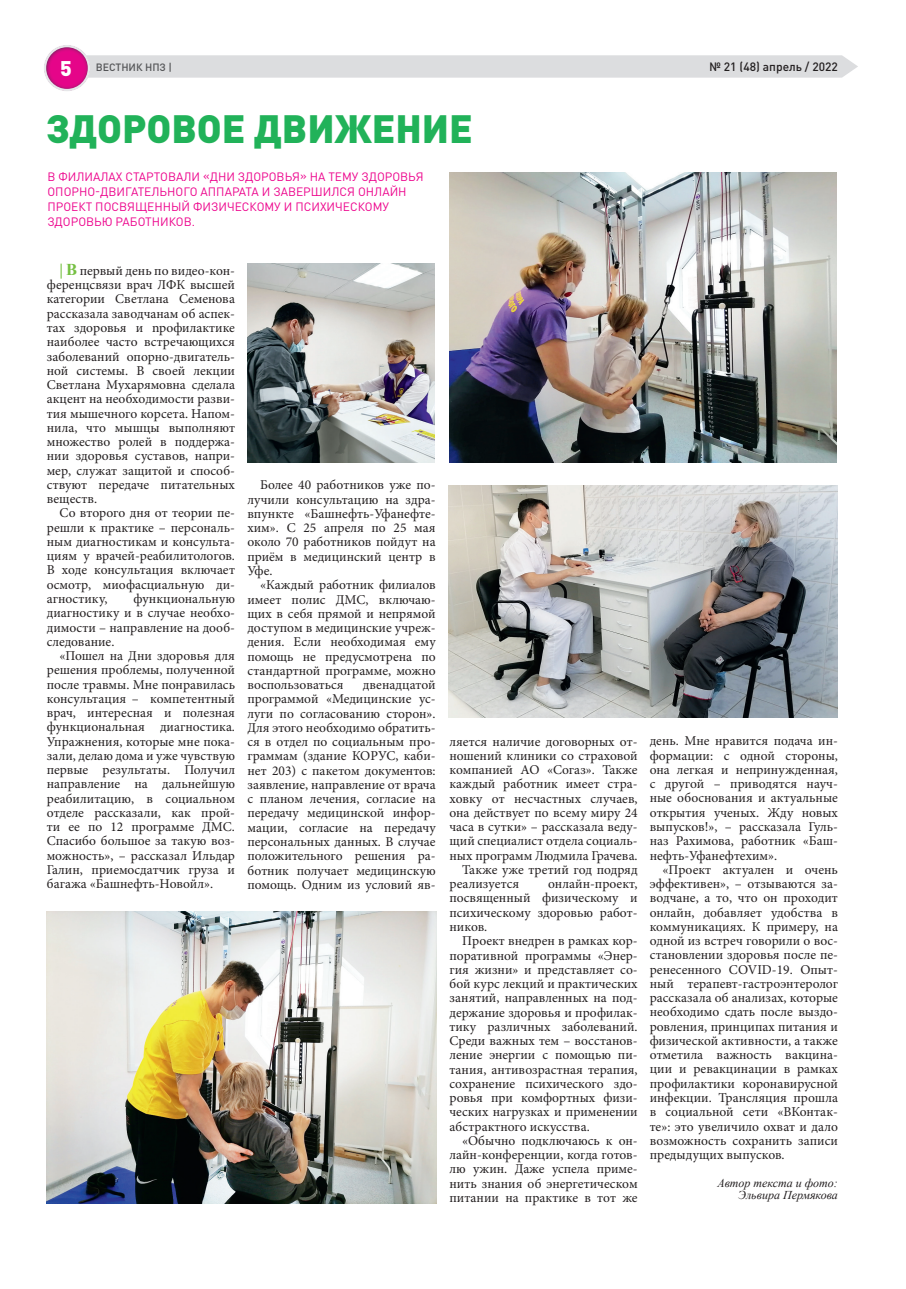
<style>
.page{position:relative;width:906px;height:1289px;background:#fff}
.page>*{position:absolute;margin:0;border:0;box-sizing:border-box;transform-origin:0 0}
.t1{font:900 39px "DIN Pro";color:#21b259}
.t2{font:13.5px/14.2px "Minion Pro";color:#231f20;text-align:justify}
.t3{font:12px/15px "DIN Pro";color:#ed028c}
.t4{font:italic 12px/12px "Times New Roman";color:#231f20;text-align:right}
.t5{font:500 12px "DIN Pro";color:#231f20}
.t6{font:500 10.5px "DIN Pro";color:#545557}
.s1{font-weight:900;font-size:21px;color:#fff}
.s2{font-family:"Times New Roman";font-weight:700;font-size:16.5px;color:#76c043}
</style>
<div class="page">
<svg style="left:44px;top:45px;width:814px;height:46px"></svg>
<img style="left:450px;top:172px;width:386px;height:290px">
<img style="left:248px;top:264px;width:186px;height:198px">
<img style="left:47px;top:911px;width:390px;height:292px">
<img style="left:448px;top:486px;width:390px;height:232px">
<p class="t6" style="left:60px;top:60px;width:114px"><span class="s1">5</span> ВЕСТНИК НПЗ |</p>
<p class="t5" style="left:709px;top:58px;width:130px">№ 21 (48) апрель / 2022</p>
<h1 class="t1" style="left:47px;top:103px;width:428px">ЗДОРОВОЕ ДВИЖЕНИЕ</h1>
<p class="t3" style="left:47px;top:169px;width:377px">В ФИЛИАЛАХ СТАРТОВАЛИ «ДНИ ЗДОРОВЬЯ» НА ТЕМУ ЗДОРОВЬЯ ОПОРНО-ДВИГАТЕЛЬНОГО АППАРАТА И ЗАВЕРШИЛСЯ ОНЛАЙН ПРОЕКТ ПОСВЯЩЕННЫЙ ФИЗИЧЕСКОМУ И ПСИХИЧЕСКОМУ ЗДОРОВЬЮ РАБОТНИКОВ.</p>
<p class="t2" style="left:47px;top:263px;width:190px;text-indent:13px"><span class="s2">| В</span> первый день по видео-кон&shy;ференцсвязи врач ЛФК высшей категории Светлана Семенова рассказала заводчанам об аспек&shy;тах здоровья и npoфилактике наиболее часто встречающихся заболеваний опорно-двигатель&shy;ной системы. В своей лекции Светлана Мухарямовна сделала акцент на необходимости разви&shy;тия мышечного корсета. Напом&shy;нила, что мышцы выполняют множество ролей в поддержа&shy;нии здоровья суставов, напри&shy;мер, служат защитой и способ&shy;ствуют передаче питательных веществ.</p>
<p class="t2" style="left:47px;top:506px;width:190px;text-indent:13px">Со второго дня от теории пе&shy;решли к практике – персональ&shy;ным диагностикам и консульта&shy;циям у врачей-реабилитологов.<br>В ходе консультация включает осмотр, миофасциальную ди&shy;агностику,</p>
<p class="t2" style="left:47px;top:591px;width:190px;text-indent:87px">функциональную диагностику и в случае необхо&shy;димости – направление на дооб&shy;следование.</p>
<p class="t2" style="left:47px;top:648px;width:190px;text-indent:13px">«Пошел на Дни здоровья для решения проблемы, полученной после травмы. Мне понравилась консультация – компетентный врач, интересная и полезная функциональная диагностика.<br>Упражнения, которые мне пока&shy;зали, делаю дома и уже чувствую первые результаты. Получил направление на дальнейшую реабилитацию, в социальном отделе рассказали, как прой&shy;ти ее по 12 программе ДМС.<br>Спасибо большое за такую воз&shy;можность», – рассказал Ильдар Галин, приемосдатчик груза и багажа «Башнефть-Новойл».</p>
<p class="t2" style="left:247px;top:478px;width:190px;text-indent:13px">Более 40 работников уже по&shy;лучили консультацию на здра&shy;впункте «Башнефть-Уфанефте&shy;хим». С 25 апреля по 25 мая около 70 работников пойдут на приём в медицинский центр в Уфе.</p>
<p class="t2" style="left:247px;top:578px;width:190px;text-indent:13px">«Каждый работник филиалов имеет полис ДМС, включаю&shy;щих в себя прямой и непрямой доступом в медицинские учреж&shy;дения. Если необходимая ему помощь не предусмотрена по стандартной программе, можно воспользоваться</p>
<p class="t2" style="left:247px;top:677px;width:190px;text-indent:115px">двенадцатой программой «Медицинские ус&shy;луги по согласованию сторон».<br>Для этого необходимо обратить&shy;ся в отдел по социальным про&shy;граммам (здание КОРУС, каби&shy;нет 203) с пакетом документов: заявление, направление от врача с планом лечения, согласие на передачу медицинской инфор&shy;мации, согласие на передачу персональных данных. В случае положительного решения ра&shy;ботник получает медицинскую помощь. Одним из условий яв-</p>
<p class="t2" style="left:449px;top:734px;width:190px">ляется наличие договорных от-</p>
<p class="t2" style="left:449px;top:748px;width:190px">ношений клиники со страховой</p>
<p class="t2" style="left:449px;top:762px;width:190px">компанией АО «Согаз». Также</p>
<p class="t2" style="left:449px;top:777px;width:190px">каждый работник имеет стра-</p>
<p class="t2" style="left:449px;top:791px;width:190px">ховку от несчастных случаев,</p>
<p class="t2" style="left:449px;top:805px;width:190px">она действует по всему миру 24</p>
<p class="t2" style="left:449px;top:819px;width:190px">часа в сутки» – рассказала веду-</p>
<p class="t2" style="left:449px;top:834px;width:190px">щий специалист отдела социаль-</p>
<p class="t2" style="left:449px;top:848px;width:190px">ных программ Людмила Грачева.</p>
<p class="t2" style="left:462px;top:862px;width:177px">Также уже третий год подряд</p>
<p class="t2" style="left:449px;top:876px;width:71px">реализуется</p>
<p class="t2" style="left:449px;top:876px;width:190px;text-indent:99px">онлайн-проект, посвященный физическому и психическому здоровью работ&shy;ников.</p>
<p class="t2" style="left:449px;top:933px;width:190px;text-indent:13px">Проект внедрен в рамках кор&shy;поративной программы «Энер&shy;гия жизни» и представляет со&shy;бой курс лекций и практических занятий, направленных на под&shy;держание здоровья и профилак&shy;тику различных заболеваний.<br>Среди важных тем – восстанов&shy;ление энергии с помощью пи&shy;тания, антивозрастная терапия, сохранение психического здо&shy;ровья при комфортных физи&shy;ческих нагрузках и применении абстрактного искусства.</p>
<p class="t2" style="left:449px;top:1133px;width:190px;text-indent:13px">«Обычно подключаюсь к он&shy;лайн-конференции, когда готов&shy;лю ужин. Даже успела приме&shy;нить знания об энергетическом питании на практике в тот же</p>
<p class="t2" style="left:649px;top:734px;width:190px">день. Мне нравится подача ин&shy;формации: с одной стороны, она легкая и непринужденная, с другой – приводятся науч&shy;ные обоснования и актуальные открытия ученых. Жду новых выпусков!», – рассказала Гуль&shy;наз Рахимова, работник «Баш&shy;нефть-Уфанефтехим».</p>
<p class="t2" style="left:649px;top:862px;width:190px;text-indent:13px">«Проект актуален и очень эффективен», – отзываются за&shy;водчане, а то, что он проходит онлайн, добавляет удобства в коммуникациях. К примеру, на одной из встреч говорили о вос&shy;становлении здоровья после пе&shy;ренесенного COVID-19. Опыт&shy;ный терапевт-гастроэнтеролог рассказала об анализах, которые необходимо сдать после выздо&shy;ровления, принципах питания и физической активности, а также отметила важность вакцина&shy;ции и ревакцинации в рамках профилактики коронавирусной инфекции. Трансляция прошла в социальной сети «ВКонтак&shy;те»: это увеличило охват и дало возможность сохранить записи предыдущих выпусков.</p>
<p class="t4" style="left:717px;top:1177px;width:122px">Автор текста и фото:<br>Эльвира Пермякова</p>
</div>
